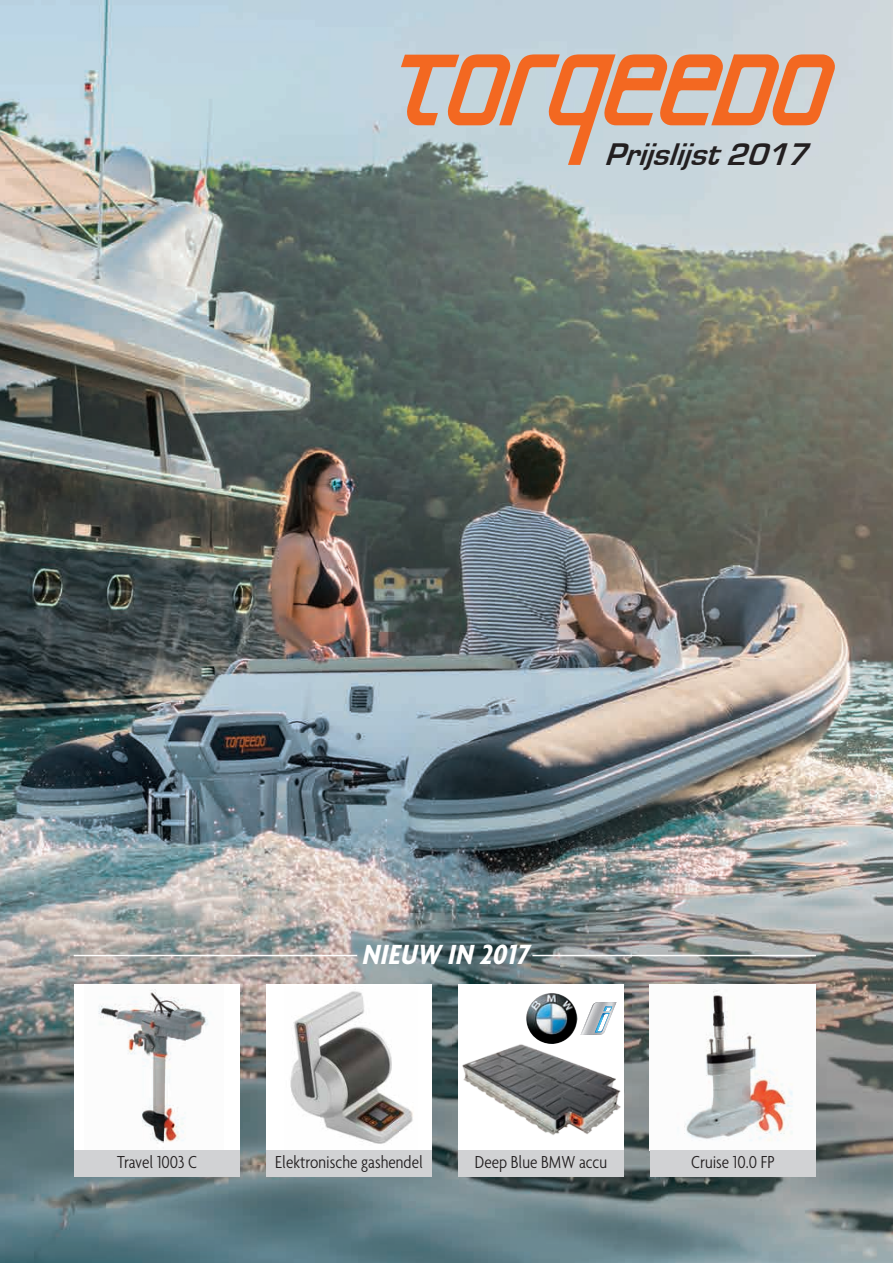
<style>
.page{position:relative;width:893px;height:1263px;background:#fff}
.page>*{position:absolute;margin:0;border:0;box-sizing:border-box;transform-origin:0 0}
.t1{font:italic 700 32.25px "Eurostile";color:#231f20}
.t2{font:italic 700 condensed 30px "Agenda";color:#fff}
.t3{font:300 condensed 18.75px "Agenda";color:#231f20}
</style>
<div class="page">
<img style="left:1px;top:0;width:892px;height:1263px">
<div style="left:266px;top:984px;width:166px;height:166px;background:#fff"></div>
<img style="left:290px;top:991px;width:123px;height:153px">
<img style="left:650px;top:984px;width:166px;height:166px">
<div style="left:74px;top:984px;width:166px;height:166px;background:#fff"></div>
<img style="left:98px;top:989px;width:110px;height:155px">
<div style="left:74px;top:1150px;width:166px;height:27px;background:#d1d2d4"></div>
<div style="left:266px;top:1150px;width:166px;height:27px;background:#d1d2d4"></div>
<div style="left:458px;top:1150px;width:166px;height:27px;background:#d1d2d4"></div>
<div style="left:650px;top:1150px;width:166px;height:27px;background:#d1d2d4"></div>
<div style="left:458px;top:984px;width:166px;height:166px;background:#fff"></div>
<img style="left:462px;top:1044px;width:159px;height:91px">
<svg style="left:401px;top:54px;width:492px;height:111px;background:#d2b2a0"></svg>
<hr style="left:74px;top:955px;width:283px;height:1px;background:#fff">
<hr style="left:532px;top:955px;width:284px;height:1px;background:#fff">
<img style="left:526px;top:993px;width:51px;height:51px">
<svg style="left:580px;top:1002px;width:36px;height:33px"></svg>
<h1 class="t1" style="left:604px;top:137px;width:216px">Prijslijst2017</h1>
<h2 class="t2" style="left:362px;top:936px;width:175px">NIEUW IN 2017</h2>
<p class="t3" style="left:117px;top:1152px;width:81px">Travel 1003 C</p>
<p class="t3" style="left:275px;top:1152px;width:149px">Elektronische gashendel</p>
<p class="t3" style="left:475px;top:1152px;width:134px">Deep Blue BMW accu</p>
<p class="t3" style="left:691px;top:1152px;width:85px">Cruise 10.0 FP</p>
</div>
